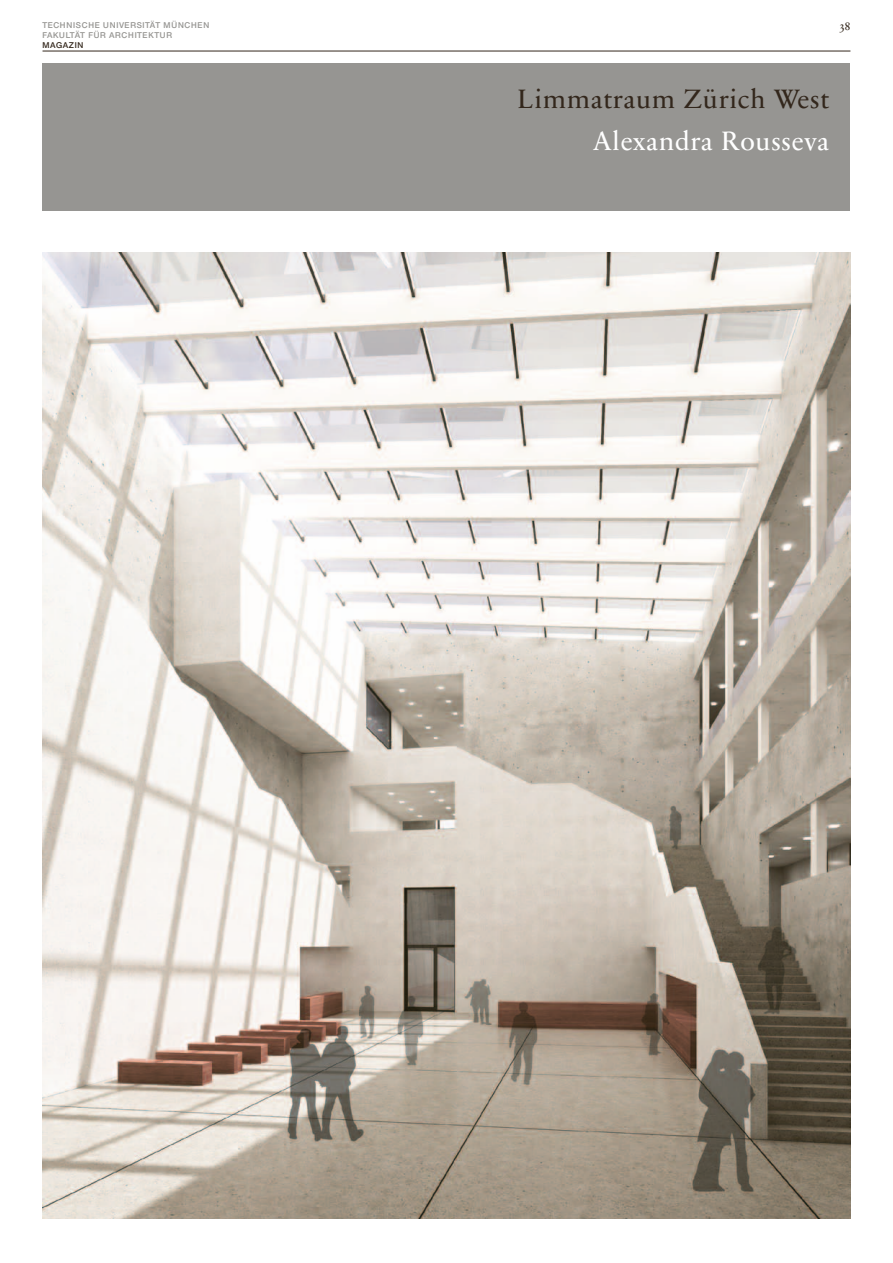
<style>
.page{position:relative;width:893px;height:1263px;background:#fff}
.page>*{position:absolute;margin:0;border:0;box-sizing:border-box;transform-origin:0 0}
.t1{font:27px "Sabon Next LT Pro";letter-spacing:.025em;color:#33271c}
.t2{font:27px "Sabon Next LT Pro";letter-spacing:.025em;color:#fff}
.t3{font:12px "Sabon Next LT Pro";color:#33271c}
.t4{font:500 8.25px/9.9px "Neue Helvetica BQ";letter-spacing:.08em;color:#969592}
.t5{font:500 8.25px "Neue Helvetica BQ";letter-spacing:.07em;color:#33271c}
</style>
<div class="page">
<hr style="left:43px;top:51px;width:807px;height:1px;background:#33271c">
<div style="left:43px;top:64px;width:807px;height:147px;background:#969592"></div>
<img style="left:43px;top:253px;width:807px;height:965px">
<p class="t4" style="left:43px;top:20px;width:168px">TECHNISCHE UNIVERSITÄT MÜNCHEN<br>FAKULTÄT FÜR ARCHITEKTUR</p>
<p class="t5" style="left:43px;top:39px;width:42px">MAGAZIN</p>
<h2 class="t3" style="left:840px;top:17px;width:12px">38</h2>
<h1 class="t1" style="left:518px;top:78px;width:313px">Limmatraum Zürich West</h1>
<h1 class="t2" style="left:593px;top:120px;width:238px">Alexandra Rousseva</h1>
</div>
